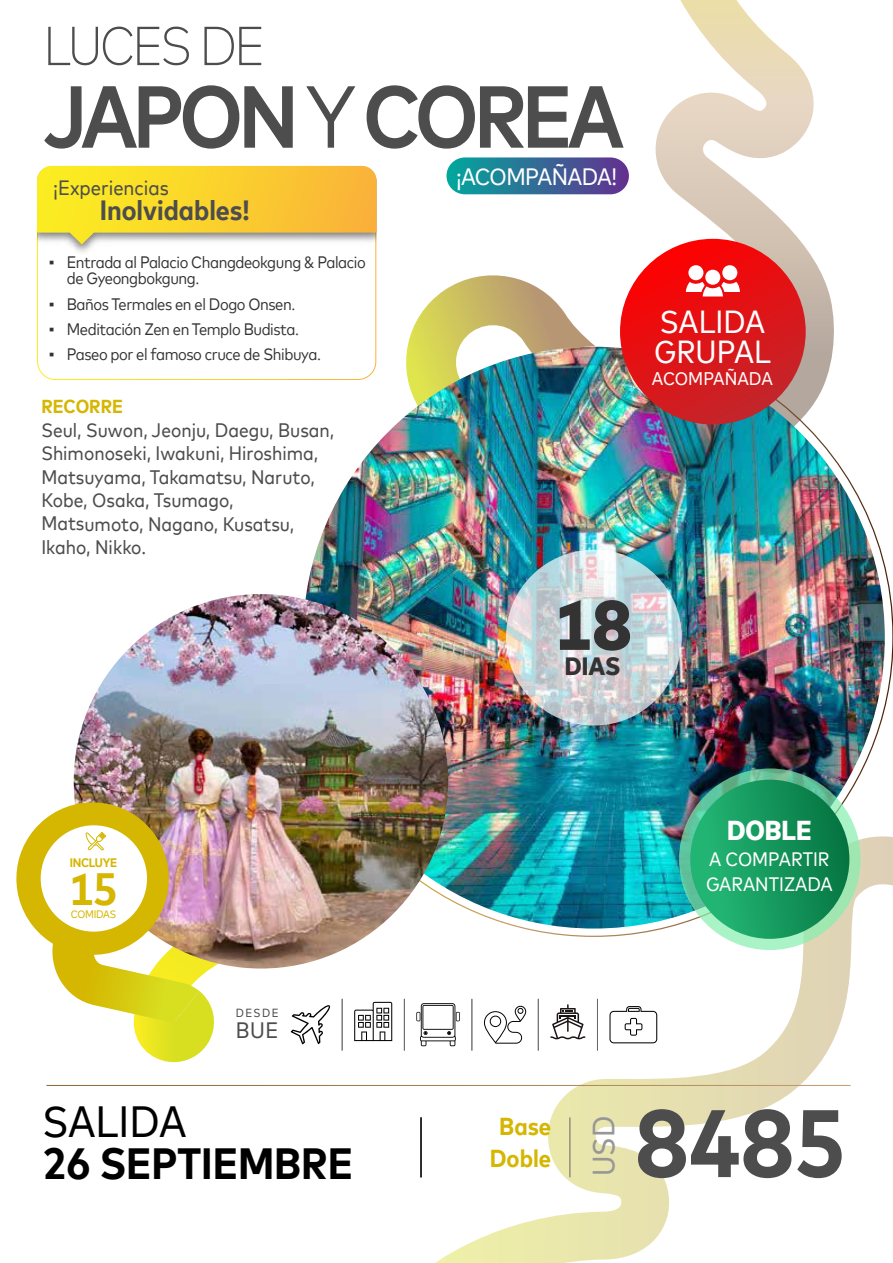
<style>
.page{position:relative;width:893px;height:1263px;background:#fff}
.page>*{position:absolute;margin:0;border:0;box-sizing:border-box;transform-origin:0 0}
.t1{font:700 95.55px "Mark For MC Narrow W00";color:#4d4d4d}
.t2{font:500 85.65px "Mark For MC Narrow W00";letter-spacing:-.05em;color:#4d4d4d}
.t3{font:800 70.05px "Mark For MC Narrow W00";color:#333}
.t4{font:700 45.15px "Mark For MC Narrow W00";color:#d5b600}
.t5{font:700 43.65px "Mark For MC Narrow W00";color:#000}
.t6{font:43.65px "Mark For MC Narrow W00";color:#000}
.t7{font:31.95px/29.7px "Mark For MC Narrow W00";color:#fff}
.t8{font:30.75px "Mark For MC Narrow W00";color:#979797}
.t9{font:700 27.75px "Mark For MC Narrow W00";color:#4d4d4d}
.t10{font:800 27.3px "Mark For MC Narrow W00";color:#fff}
.t11{font:800 25.05px "Mark For MC Narrow W00";color:#333}
.t12{font:700 24.45px/31.7px "Mark For MC Narrow W00";color:#d5b600;text-align:center}
.t13{font:23.7px "Mark For MC Narrow W00";letter-spacing:-.025em;color:#fff}
.t14{font:22.35px "Mark For MC Narrow W00";color:#4d4d4d}
.t15{font:20.7px "Mark For MC Narrow W00";color:#4d4d4d}
.t16{font:19.5px/23.4px "Mark For MC Narrow W00";color:#4d4d4d}
.t17{font:19.5px/25.5px "Mark For MC Narrow W00";color:#fff}
.t18{font:700 18.75px "Mark For MC Narrow W00";color:#d5b600}
.t19{font:18.3px "Mark For MC Narrow W00";color:#fff}
.t20{font:16.65px/16.6px "Mark For MC Narrow W00";letter-spacing:-.025em;color:#333}
.t21{font:700 12.3px "Mark For MC Narrow W00";letter-spacing:-.025em;color:#d5b600}
.t22{font:11.85px "Mark For MC Narrow W00";letter-spacing:.12em;color:#4d4d4d}
.t23{font:10.8px "Mark For MC Narrow W00";letter-spacing:-.025em;color:#d5b600}
.s1{font-weight:300}
.s2{font-family:"Times New Roman"}
</style>
<div class="page">
<svg style="left:425px;top:937px;width:427px;height:326px"></svg>
<img style="left:406px;top:275px;width:189px;height:103px">
<hr style="left:46px;top:1085px;width:804px;height:1px;background:#fff">
<svg style="left:655px;top:0;width:179px;height:378px"></svg>
<img style="left:293px;top:378px;width:600px;height:559px">
<svg style="left:48px;top:26px;width:141px;height:40px"></svg>
<svg style="left:204px;top:26px;width:58px;height:40px"></svg>
<svg style="left:44px;top:85px;width:249px;height:64px"></svg>
<svg style="left:306px;top:86px;width:50px;height:62px"></svg>
<svg style="left:366px;top:85px;width:258px;height:64px"></svg>
<div style="left:620px;top:239px;width:186px;height:185px;background:linear-gradient(to bottom,#fc0404,#c52429);border-radius:93px"></div>
<svg style="left:686px;top:265px;width:54px;height:31px"></svg>
<svg style="left:342px;top:998px;width:1px;height:53px"></svg>
<svg style="left:404px;top:998px;width:1px;height:53px"></svg>
<svg style="left:472px;top:998px;width:1px;height:53px"></svg>
<svg style="left:538px;top:998px;width:1px;height:53px"></svg>
<svg style="left:597px;top:998px;width:1px;height:53px"></svg>
<svg style="left:291px;top:1005px;width:39px;height:39px"></svg>
<svg style="left:609px;top:1006px;width:48px;height:37px"></svg>
<svg style="left:416px;top:1003px;width:44px;height:43px"></svg>
<svg style="left:354px;top:1002px;width:38px;height:39px"></svg>
<svg style="left:484px;top:1006px;width:42px;height:38px"></svg>
<svg style="left:550px;top:1004px;width:35px;height:35px"></svg>
<svg style="left:506px;top:550px;width:176px;height:175px"></svg>
<svg style="left:679px;top:768px;width:182px;height:182px"></svg>
<div style="left:690px;top:780px;width:159px;height:159px;background:linear-gradient(to right,#26bc7a,#057541);border-radius:80px"></div>
<div style="left:446px;top:157px;width:183px;height:37px;background:linear-gradient(to right,#03a99d,#642f90);border-radius:18px"></div>
<svg style="left:37px;top:179px;width:340px;height:201px"></svg>
<img style="left:37px;top:244px;width:339px;height:17px">
<svg style="left:37px;top:166px;width:339px;height:78px"></svg>
<img style="left:74px;top:594px;width:374px;height:374px;border-radius:187px">
<img style="left:16px;top:793px;width:201px;height:270px">
<hr style="left:569px;top:1118px;width:1px;height:59px;background:#676767">
<hr style="left:420px;top:1118px;width:2px;height:59px;background:#000">
<h2 class="t2" style="left:44px;top:53px;width:581px">JAPON <span class="s1">Y</span> COREA</h2>
<p class="t15" style="left:53px;top:172px;width:117px">¡Experiencias</p>
<h3 class="t9" style="left:100px;top:189px;width:152px">Inolvidables!</h3>
<p class="t20" style="left:67px;top:252px;width:300px;text-indent:-18px"><span class="s2">▪</span> Entrada al Palacio Changdeokgung &amp; Palacio de Gyeongbokgung.</p>
<p class="t20" style="left:49px;top:294px;width:248px"><span class="s2">▪</span> Baños Termales en el Dogo Onsen.</p>
<p class="t20" style="left:49px;top:319px;width:252px"><span class="s2">▪</span> Meditación Zen en Templo Budista.</p>
<p class="t20" style="left:49px;top:345px;width:274px"><span class="s2">▪</span> Paseo por el famoso cruce de Shibuya.</p>
<p class="t18" style="left:41px;top:393px;width:83px">RECORRE</p>
<p class="t16" style="left:41px;top:417px;width:294px">Seul, Suwon, Jeonju, Daegu, Busan,<br>Shimonoseki, Iwakuni, Hiroshima,<br>Matsuyama, Takamatsu, Naruto,<br>Kobe, Osaka, Tsumago,<br>Matsumoto, Nagano, Kusatsu,<br>Ikaho, Nikko.</p>
<p class="t21" style="left:70px;top:853px;width:49px">INCLUYE</p>
<h3 class="t4" style="left:69px;top:855px;width:50px">15</h3>
<p class="t23" style="left:71px;top:906px;width:47px">COMIDAS</p>
<p class="t22" style="left:236px;top:1004px;width:44px">DESDE</p>
<h3 class="t14" style="left:236px;top:1014px;width:44px">BUE</h3>
<h3 class="t6" style="left:42px;top:1090px;width:146px">SALIDA</h3>
<h3 class="t5" style="left:42px;top:1131px;width:312px">26 SEPTIEMBRE</h3>
<h3 class="t13" style="left:456px;top:159px;width:163px">¡ACOMPAÑADA!</h3>
<h3 class="t7" style="left:654px;top:304px;width:118px">SALIDA<br>GRUPAL</h3>
<p class="t19" style="left:652px;top:365px;width:122px">ACOMPAÑADA</p>
<h3 class="t3" style="left:554px;top:572px;width:79px">18</h3>
<h3 class="t11" style="left:565px;top:647px;width:57px">DIAS</h3>
<h3 class="t10" style="left:727px;top:810px;width:86px">DOBLE</h3>
<p class="t17" style="left:706px;top:845px;width:128px">A COMPARTIR<br>GARANTIZADA</p>
<h3 class="t12" style="left:490px;top:1109px;width:63px">Base<br>Doble</h3>
<h3 class="t8" style="left:581px;top:1176px;width:62px;rotate:-90deg">USD</h3>
<h1 class="t1" style="left:635px;top:1071px;width:212px">8485</h1>
</div>
